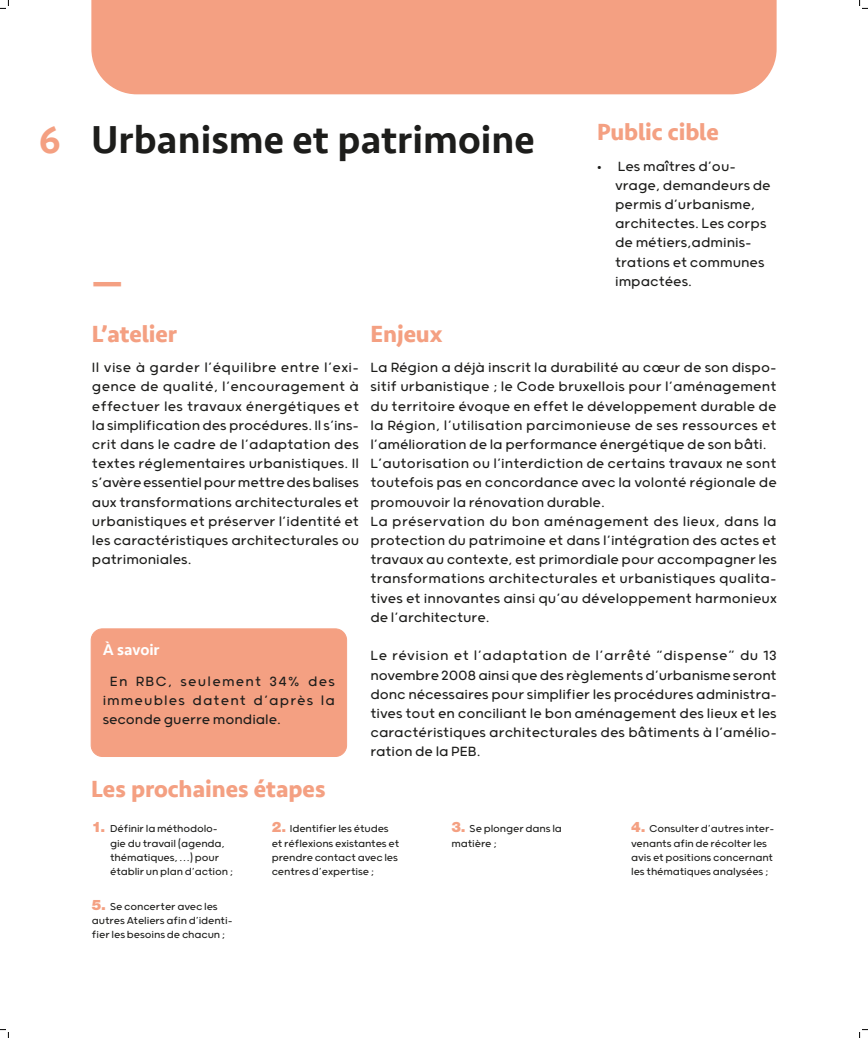
<style>
.page{position:relative;width:868px;height:1038px;background:#fff}
.page>*{position:absolute;margin:0;border:0;box-sizing:border-box;transform-origin:0 0}
.t1{font:500 40px "Seravek";color:#1d1d1b}
.t2{font:500 40px "Seravek";color:#f4a082}
.t3{font:700 24px "Seravek";letter-spacing:-.005em;color:#f4a082}
.t4{font:300 16px/19.2px "Grold Rounded";color:#1d1d1b;text-align:justify}
.t5{font:500 16px "Seravek";letter-spacing:-.005em;color:#fff}
.t6{font:300 12px/14.4px "Grold Rounded";letter-spacing:-.01em;color:#1d1d1b}
.s1{font-weight:900}
.s2{font-family:"Helvetica Neue LT Std";font-weight:900;font-size:14.4px;color:#f4a082}
</style>
<div class="page">
<div style="left:91px;top:0;width:685px;height:94px;background:#f4a082"></div>
<div style="left:91px;top:628px;width:255px;height:128px;background:#f4a082;border-radius:11px"></div>
<div style="left:91px;top:628px;width:255px;height:128px;border:1px solid #f4a082;border-radius:11px"></div>
<svg style="left:0;top:0;width:9px;height:9px"></svg>
<svg style="left:0;top:1029px;width:9px;height:8px"></svg>
<svg style="left:859px;top:0;width:8px;height:9px"></svg>
<svg style="left:859px;top:1029px;width:8px;height:8px"></svg>
<h1 class="t2" style="left:39px;top:115px;width:24px">6</h1>
<h1 class="t1" style="left:91px;top:115px;width:445px">Urbanisme et patrimoine</h1>
<h1 class="t2" style="left:91px;top:259px;width:34px">—</h1>
<h2 class="t3" style="left:597px;top:113px;width:123px">Public cible</h2>
<p class="t4" style="left:615px;top:156px;width:157px;text-align:left;text-indent:-18px"><span class="s1">•</span> Les maîtres d’ou&shy;vrage, demandeurs de permis d’urbanisme, architectes. Les corps de métiers,adminis&shy;trations et communes impactées.</p>
<h2 class="t3" style="left:92px;top:314px;width:86px">L’atelier</h2>
<p class="t4" style="left:92px;top:357px;width:269px">Il vise à garder l’équilibre entre l’exi&shy;gence de qualité, l’encouragement à effectuer les travaux énergétiques et la simplification des procédures. Il s’ins&shy;crit dans le cadre de l’adaptation des textes réglementaires urbanistiques. Il s’avère essentiel pour mettre des balises aux transformations architecturales et urbanistiques et préserver l’identité et les caractéristiques architecturales ou patrimoniales.</p>
<p class="t5" style="left:103px;top:640px;width:58px">À savoir</p>
<p class="t4" style="left:103px;top:670px;width:234px;text-indent:7px">En RBC, seulement 34% des immeubles datent d’après la seconde guerre mondiale.</p>
<h2 class="t3" style="left:91px;top:769px;width:236px">Les prochaines étapes</h2>
<h2 class="t3" style="left:370px;top:314px;width:74px">Enjeux</h2>
<p class="t4" style="left:370px;top:357px;width:408px;text-align:left">La Région a déjà inscrit la durabilité au cœur de son dispo&shy;sitif urbanistique ; le Code bruxellois pour l’aménagement du territoire évoque en effet le développement durable de la Région, l’utilisation parcimonieuse de ses ressources et l’amélioration de la performance énergétique de son bâti.<br>L’autorisation ou l’interdiction de certains travaux ne sont toutefois pas en concordance avec la volonté régionale de promouvoir la rénovation durable.<br>La préservation du bon aménagement des lieux, dans la protection du patrimoine et dans l’intégration des actes et travaux au contexte, est primordiale pour accompagner les transformations architecturales et urbanistiques qualita&shy;tives et innovantes ainsi qu’au développement harmonieux de l’architecture.</p>
<p class="t4" style="left:370px;top:645px;width:408px">Le révision et l’adaptation de l’arrêté “dispense” du 13 novembre 2008 ainsi que des règlements d’urbanisme seront donc nécessaires pour simplifier les procédures administra&shy;tives tout en conciliant le bon aménagement des lieux et les caractéristiques architecturales des bâtiments à l’amélio&shy;ration de la PEB.</p>
<p class="t6" style="left:110px;top:820px;width:124px;text-indent:-18px"><span class="s2">1.</span> Définir la méthodolo&shy;gie du travail (agenda, thématiques, …) pour établir un plan d’action ;</p>
<p class="t6" style="left:271px;top:820px;width:129px"><span class="s2">2.</span> Identifier les études et réflexions existantes et prendre contact avec les centres d’expertise ;</p>
<p class="t6" style="left:451px;top:820px;width:112px"><span class="s2">3.</span> Se plonger dans la matière ;</p>
<p class="t6" style="left:631px;top:820px;width:145px"><span class="s2">4.</span> Consulter d’autres inter&shy;venants afin de récolter les avis et positions concernant les thématiques analysées ;</p>
<p class="t6" style="left:92px;top:898px;width:142px"><span class="s2">5.</span> Se concerter avec les autres Ateliers afin d’identi&shy;fier les besoins de chacun ;</p>
</div>
